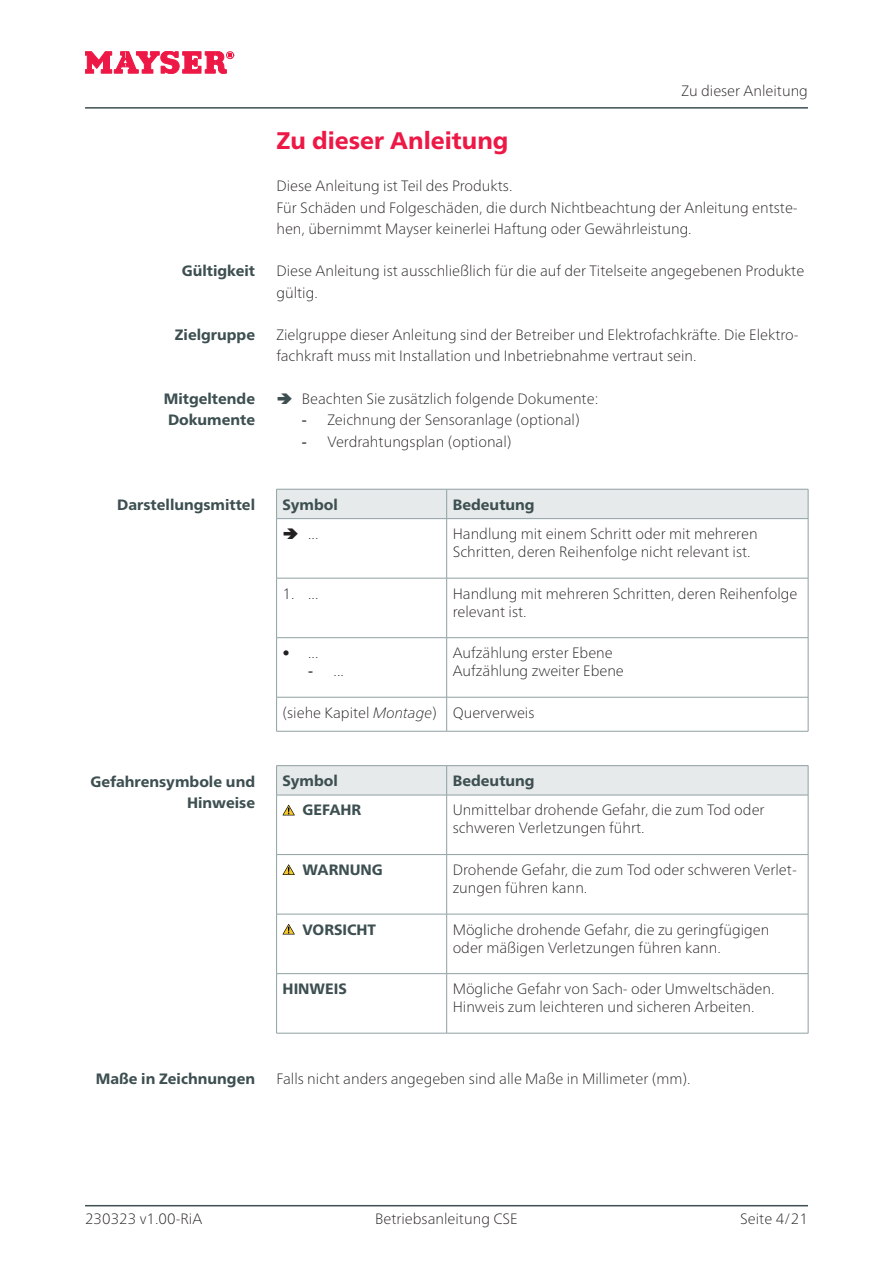
<style>
.page{position:relative;width:893px;height:1263px;background:#fff}
.page>*{position:absolute;margin:0;border:0;box-sizing:border-box;transform-origin:0 0}
.t1{font:800 24px "Frutiger Neue LTW1 G";color:#ed1845}
.t2{font:100 15px/18px "Frutiger Neue LTW1 G";color:#231f20}
.t3{font:800 15px/21.3px "Frutiger Neue LTW1 G";color:#3d4f51;text-align:right}
.s1{font-weight:400}
.s2{font-style:italic}
</style>
<div class="page">
<hr style="left:85px;top:1205px;width:723px;height:1px;background:#3d4f51">
<hr style="left:85px;top:107px;width:723px;height:2px;background:#3d4f51">
<svg style="left:85px;top:51px;width:150px;height:23px"></svg>
<div style="left:276px;top:489px;width:533px;height:30px;background:#e6eaeb"></div>
<hr style="left:276px;top:518px;width:171px;height:1px;background:#90a0a3">
<hr style="left:276px;top:519px;width:1px;height:59px;background:#90a0a3">
<hr style="left:447px;top:518px;width:361px;height:1px;background:#90a0a3">
<hr style="left:446px;top:519px;width:1px;height:59px;background:#90a0a3">
<hr style="left:808px;top:519px;width:1px;height:59px;background:#90a0a3">
<hr style="left:276px;top:578px;width:171px;height:1px;background:#90a0a3">
<hr style="left:276px;top:578px;width:1px;height:59px;background:#90a0a3">
<hr style="left:447px;top:578px;width:361px;height:1px;background:#90a0a3">
<hr style="left:446px;top:578px;width:1px;height:59px;background:#90a0a3">
<hr style="left:808px;top:578px;width:1px;height:59px;background:#90a0a3">
<hr style="left:276px;top:637px;width:171px;height:1px;background:#90a0a3">
<hr style="left:276px;top:638px;width:1px;height:59px;background:#90a0a3">
<hr style="left:447px;top:637px;width:361px;height:1px;background:#90a0a3">
<hr style="left:446px;top:638px;width:1px;height:59px;background:#90a0a3">
<hr style="left:808px;top:638px;width:1px;height:59px;background:#90a0a3">
<hr style="left:276px;top:697px;width:171px;height:1px;background:#90a0a3">
<hr style="left:276px;top:697px;width:1px;height:34px;background:#90a0a3">
<hr style="left:447px;top:697px;width:361px;height:1px;background:#90a0a3">
<hr style="left:446px;top:697px;width:1px;height:34px;background:#90a0a3">
<hr style="left:808px;top:697px;width:1px;height:34px;background:#90a0a3">
<hr style="left:276px;top:731px;width:171px;height:1px;background:#90a0a3">
<hr style="left:447px;top:731px;width:361px;height:1px;background:#90a0a3">
<hr style="left:276px;top:765px;width:171px;height:1px;background:#90a0a3">
<hr style="left:447px;top:765px;width:361px;height:1px;background:#90a0a3">
<svg style="left:276px;top:766px;width:533px;height:29px"></svg>
<hr style="left:276px;top:795px;width:171px;height:1px;background:#90a0a3">
<hr style="left:276px;top:795px;width:1px;height:59px;background:#90a0a3">
<hr style="left:447px;top:795px;width:361px;height:1px;background:#90a0a3">
<hr style="left:446px;top:795px;width:1px;height:59px;background:#90a0a3">
<hr style="left:808px;top:795px;width:1px;height:59px;background:#90a0a3">
<hr style="left:276px;top:854px;width:171px;height:1px;background:#90a0a3">
<hr style="left:276px;top:855px;width:1px;height:59px;background:#90a0a3">
<hr style="left:447px;top:854px;width:361px;height:1px;background:#90a0a3">
<hr style="left:446px;top:855px;width:1px;height:59px;background:#90a0a3">
<hr style="left:808px;top:855px;width:1px;height:59px;background:#90a0a3">
<hr style="left:276px;top:914px;width:171px;height:1px;background:#90a0a3">
<hr style="left:276px;top:914px;width:1px;height:59px;background:#90a0a3">
<hr style="left:447px;top:914px;width:361px;height:1px;background:#90a0a3">
<hr style="left:446px;top:914px;width:1px;height:59px;background:#90a0a3">
<hr style="left:808px;top:914px;width:1px;height:59px;background:#90a0a3">
<hr style="left:276px;top:973px;width:171px;height:1px;background:#90a0a3">
<hr style="left:276px;top:974px;width:1px;height:59px;background:#90a0a3">
<hr style="left:447px;top:973px;width:361px;height:1px;background:#90a0a3">
<hr style="left:446px;top:974px;width:1px;height:59px;background:#90a0a3">
<hr style="left:808px;top:974px;width:1px;height:59px;background:#90a0a3">
<hr style="left:276px;top:1033px;width:171px;height:1px;background:#90a0a3">
<hr style="left:447px;top:1033px;width:361px;height:1px;background:#90a0a3">
<svg style="left:283px;top:805px;width:12px;height:10px"></svg>
<svg style="left:283px;top:864px;width:12px;height:11px"></svg>
<svg style="left:283px;top:924px;width:12px;height:10px"></svg>
<h1 class="t1" style="left:276px;top:123px;width:234px">Zu dieser Anleitung</h1>
<p class="t2" style="left:681px;top:81px;width:128px">Zu dieser Anleitung</p>
<p class="t2" style="left:276px;top:174px;width:523px;line-height:21.3px">Diese Anleitung ist Teil des Produkts.<br>Für Schäden und Folgeschäden, die durch Nichtbeachtung der Anleitung entste&shy;hen, übernimmt Mayser keinerlei Haftung oder Gewährleistung.</p>
<p class="t3" style="left:182px;top:259px;width:75px">Gültigkeit</p>
<p class="t2" style="left:276px;top:259px;width:529px;line-height:21.3px">Diese Anleitung ist ausschließlich für die auf der Titelseite angegebenen Produkte gültig.</p>
<p class="t3" style="left:175px;top:323px;width:82px">Zielgruppe</p>
<p class="t2" style="left:276px;top:323px;width:524px;line-height:21.3px">Zielgruppe dieser Anleitung sind der Betreiber und Elektrofachkräfte. Die Elektro&shy;fachkraft muss mit Installation und Inbetriebnahme vertraut sein.</p>
<p class="t3" style="left:164px;top:387px;width:93px;text-align:left">Mitgeltende<br>Dokumente</p>
<p class="t2" style="left:302px;top:389px;width:298px">Beachten Sie zusätzlich folgende Dokumente:</p>
<p class="t2" style="left:302px;top:410px;width:279px"><span class="s1">-</span> Zeichnung der Sensoranlage (optional)</p>
<p class="t2" style="left:302px;top:431px;width:211px"><span class="s1">-</span> Verdrahtungsplan (optional)</p>
<p class="t3" style="left:117px;top:493px;width:139px">Darstellungsmittel</p>
<p class="t3" style="left:283px;top:493px;width:57px">Symbol</p>
<p class="t3" style="left:453px;top:493px;width:84px">Bedeutung</p>
<p class="t2" style="left:308px;top:524px;width:12px">...</p>
<p class="t2" style="left:453px;top:524px;width:306px">Handlung mit einem Schritt oder mit mehreren<br>Schritten, deren Reihenfolge nicht relevant ist.</p>
<p class="t2" style="left:283px;top:583px;width:37px">1. ...</p>
<p class="t2" style="left:453px;top:583px;width:346px">Handlung mit mehreren Schritten, deren Reihenfolge relevant ist.</p>
<p class="t2" style="left:283px;top:643px;width:37px">• ...</p>
<p class="t2" style="left:308px;top:661px;width:37px"><span class="s1">-</span> ...</p>
<p class="t2" style="left:453px;top:643px;width:173px">Aufzählung erster Ebene<br>Aufzählung zweiter Ebene</p>
<p class="t2" style="left:283px;top:702px;width:253px">(siehe Kapitel <span class="s2">Montage</span>) Querverweis</p>
<p class="t3" style="left:90px;top:770px;width:166px">Gefahrensymbole und<br>Hinweise</p>
<p class="t3" style="left:283px;top:769px;width:57px">Symbol</p>
<p class="t3" style="left:453px;top:769px;width:84px">Bedeutung</p>
<p class="t3" style="left:302px;top:798px;width:60px">GEFAHR</p>
<p class="t2" style="left:453px;top:800px;width:313px">Unmittelbar drohende Gefahr, die zum Tod oder schweren Verletzungen führt.</p>
<p class="t3" style="left:302px;top:858px;width:82px">WARNUNG</p>
<p class="t2" style="left:453px;top:860px;width:346px">Drohende Gefahr, die zum Tod oder schweren Verlet&shy;zungen führen kann.</p>
<p class="t3" style="left:302px;top:917px;width:75px">VORSICHT</p>
<p class="t2" style="left:453px;top:919px;width:318px">Mögliche drohende Gefahr, die zu geringfügigen oder mäßigen Verletzungen führen kann.</p>
<p class="t3" style="left:283px;top:977px;width:66px">HINWEIS</p>
<p class="t2" style="left:453px;top:979px;width:323px">Mögliche Gefahr von Sach- oder Umweltschäden.<br>Hinweis zum leichteren und sicheren Arbeiten.</p>
<p class="t3" style="left:96px;top:1067px;width:161px">Maße in Zeichnungen</p>
<p class="t2" style="left:276px;top:1069px;width:416px">Falls nicht anders angegeben sind alle Maße in Millimeter (mm).</p>
<p class="t2" style="left:85px;top:1208px;width:119px">230323 v1.00-RiA</p>
<p class="t2" style="left:375px;top:1208px;width:144px">Betriebsanleitung CSE</p>
<p class="t2" style="left:740px;top:1208px;width:69px">Seite 4/21</p>
</div>
